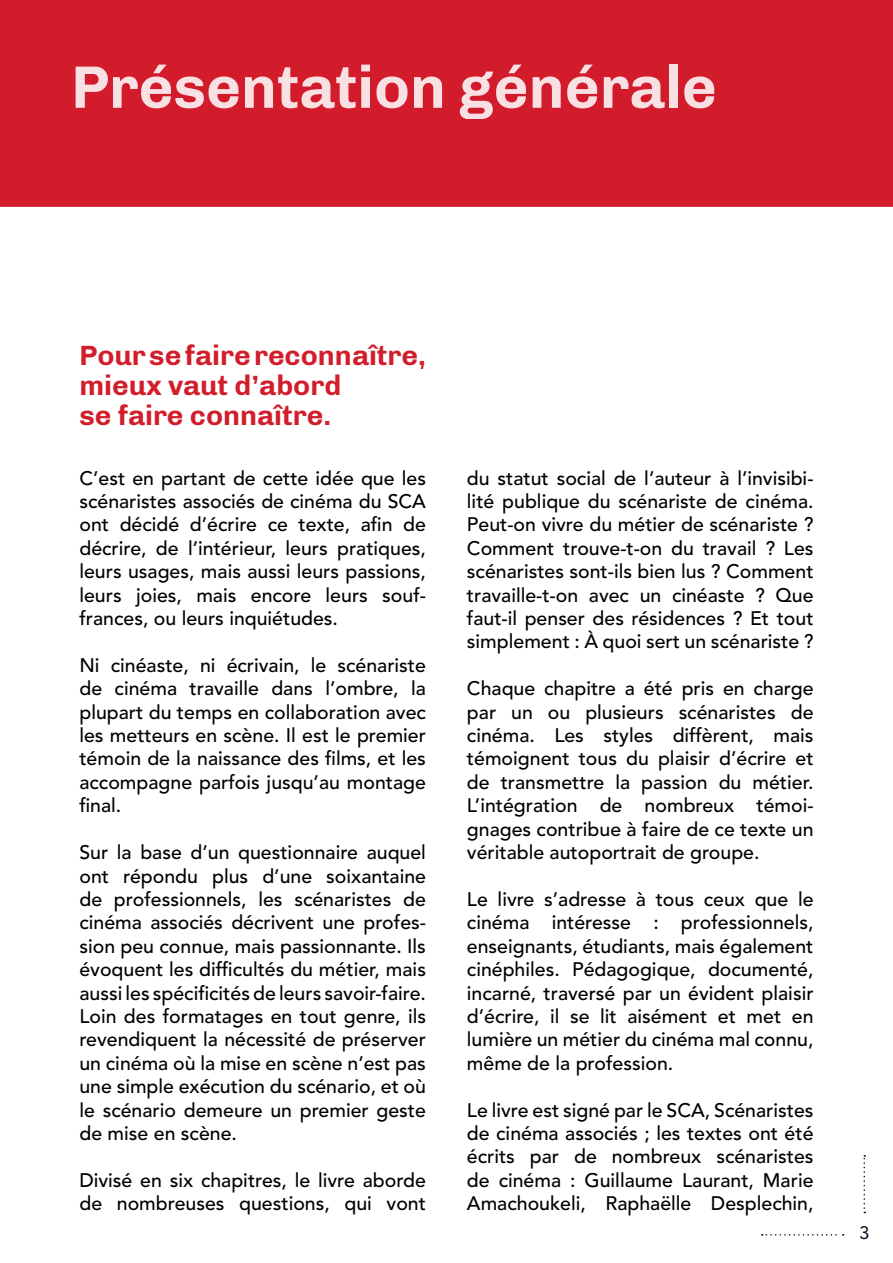
<style>
.page{position:relative;width:893px;height:1263px;background:#fff}
.page>*{position:absolute;margin:0;border:0;box-sizing:border-box;transform-origin:0 0}
.t1{font:700 60px "Chivo";color:#fff}
.t2{font:700 28.5px/30px "Chivo";color:#d21d2b}
.t3{font:500 19.5px/23.4px "Avenir LT Std";color:#000;text-align:justify}
.t4{font:18px "Avenir LT Std";color:#07051b}
</style>
<div class="page">
<div style="left:5px;top:5px;width:883px;height:197px;background:#d31c2b"></div>
<div style="left:0;top:0;width:893px;height:207px;border:10px solid #d31c2b"></div>
<svg style="left:762px;top:1234px;width:82px;height:1px"></svg>
<svg style="left:863px;top:1155px;width:2px;height:58px"></svg>
<h1 class="t1" style="left:71px;top:52px;width:647px">Présentation générale</h1>
<h2 class="t2" style="left:79px;top:341px;width:348px">Pour se faire reconnaître, mieux vaut d’abord<br>se faire connaître.</h2>
<p class="t3" style="left:79px;top:467px;width:348px">C’est en partant de cette idée que les scénaristes associés de cinéma du SCA ont décidé d’écrire ce texte, afin de décrire, de l’intérieur, leurs pratiques, leurs usages, mais aussi leurs passions, leurs joies, mais encore leurs souf&shy;frances, ou leurs inquiétudes.</p>
<p class="t3" style="left:79px;top:654px;width:348px">Ni cinéaste, ni écrivain, le scénariste de cinéma travaille dans l’ombre, la plupart du temps en collaboration avec les metteurs en scène. Il est le premier témoin de la naissance des films, et les accompagne parfois jusqu’au montage final.</p>
<p class="t3" style="left:79px;top:841px;width:348px">Sur la base d’un questionnaire auquel ont répondu plus d’une soixantaine de professionnels, les scénaristes de cinéma associés décrivent une profes&shy;sion peu connue, mais passionnante. Ils évoquent les difficultés du métier, mais aussi les spécificités de leurs savoir-faire.<br>Loin des formatages en tout genre, ils revendiquent la nécessité de préserver un cinéma où la mise en scène n’est pas une simple exécution du scénario, et où le scénario demeure un premier geste de mise en scène.</p>
<p class="t3" style="left:79px;top:1169px;width:348px">Divisé en six chapitres, le livre aborde de nombreuses questions, qui vont</p>
<p class="t3" style="left:467px;top:467px;width:348px">du statut social de l’auteur à l’invisibi&shy;lité publique du scénariste de cinéma.<br>Peut-on vivre du métier de scénariste ?<br>Comment trouve-t-on du travail ? Les scénaristes sont-ils bien lus ? Comment travaille-t-on avec un cinéaste ? Que faut-il penser des résidences ? Et tout simplement : À quoi sert un scénariste ?</p>
<p class="t3" style="left:467px;top:677px;width:348px">Chaque chapitre a été pris en charge par un ou plusieurs scénaristes de cinéma. Les styles diffèrent, mais témoignent tous du plaisir d’écrire et de transmettre la passion du métier.<br>L’intégration de nombreux témoi&shy;gnages contribue à faire de ce texte un véritable autoportrait de groupe.</p>
<p class="t3" style="left:467px;top:888px;width:348px">Le livre s’adresse à tous ceux que le cinéma intéresse : professionnels, enseignants, étudiants, mais également cinéphiles. Pédagogique, documenté, incarné, traversé par un évident plaisir d’écrire, il se lit aisément et met en lumière un métier du cinéma mal connu, même de la profession.</p>
<p class="t3" style="left:467px;top:1098px;width:348px">Le livre est signé par le SCA, Scénaristes de cinéma associés ; les textes ont été écrits par de nombreux scénaristes de cinéma : Guillaume Laurant, Marie Amachoukeli, Raphaëlle Desplechin,</p>
<p class="t4" style="left:859px;top:1222px;width:12px">3</p>
</div>
